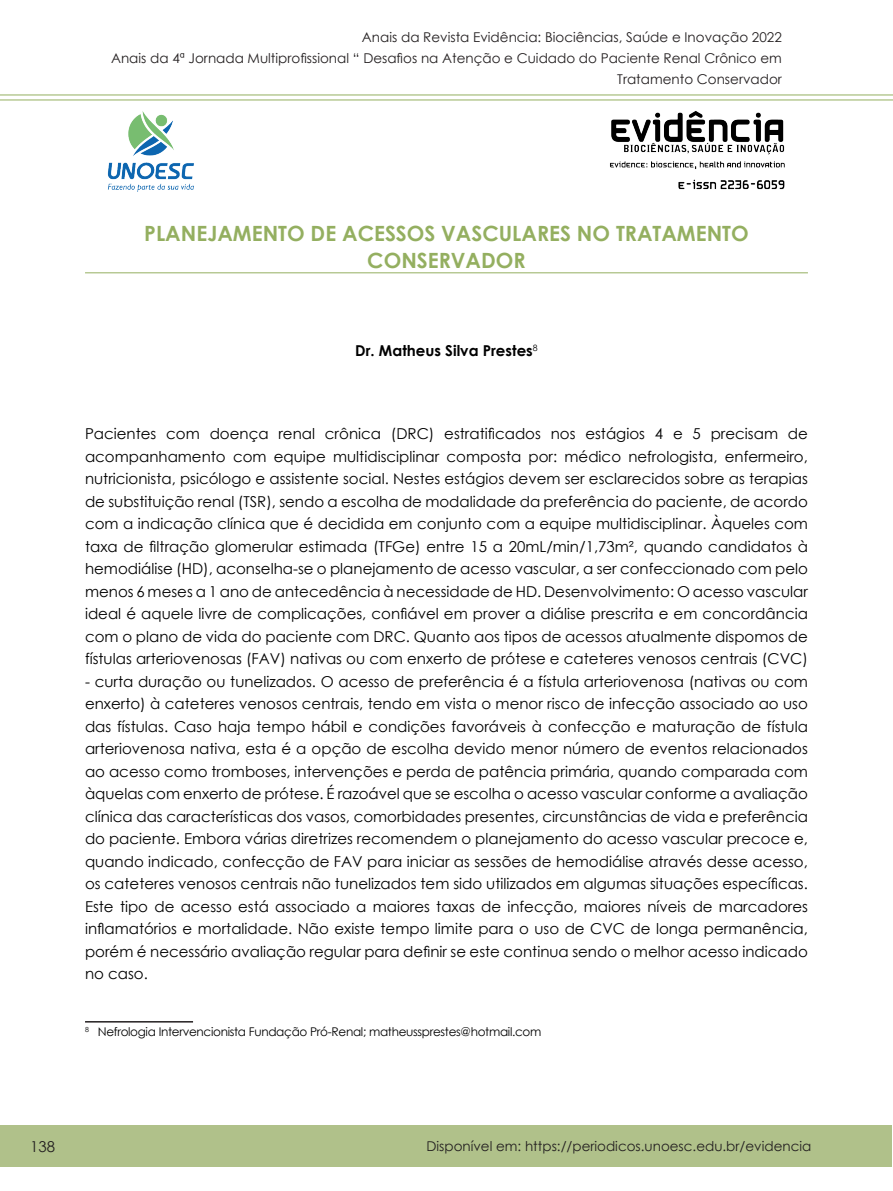
<style>
.page{position:relative;width:893px;height:1191px;background:#fff}
.page>*{position:absolute;margin:0;border:0;box-sizing:border-box;transform-origin:0 0}
.TÍTULO_PRINCIPAL{font:700 21px/27px "Century Gothic";color:#94af60;text-align:center}
.TEXTO_-_resumo{font:15px/22.5px "Century Gothic";color:#000;text-align:justify}
.só_autores_-_resumo{font:700 15px "Century Gothic";color:#000}
.t1{font:15px "Century Gothic";color:#231f20}
.t2{font:13.5px/21px "Century Gothic";color:#231f20;text-align:right}
.nota_de_rodapé{font:12px "Century Gothic";letter-spacing:-.025em;color:#000}
</style>
<div class="page">
<hr style="left:0;top:94px;width:893px;height:1px;background:#94af60">
<hr style="left:0;top:99px;width:893px;height:1px;background:#94af60">
<img style="left:107px;top:111px;width:678px;height:80px">
<div style="left:0;top:1125px;width:892px;height:41px;background:#b0c18a"></div>
<hr style="left:85px;top:272px;width:723px;height:1px;background:#94af60">
<hr style="left:85px;top:1021px;width:108px;height:1px;background:#231f20">
<p class="t2" style="left:111px;top:26px;width:672px">Anais da Revista Evidência: Biociências, Saúde e Inovação 2022<br>Anais da 4ª Jornada Multiprofissional “ Desafios na Atenção e Cuidado do Paciente Renal Crônico em<br>Tratamento Conservador</p>
<p class="TÍTULO_PRINCIPAL" style="left:144px;top:219px;width:606px">PLANEJAMENTO DE ACESSOS VASCULARES NO TRATAMENTO<br>CONSERVADOR</p>
<p class="só_autores_-_resumo" style="left:355px;top:339px;width:184px">Dr. Matheus Silva Prestes<sup>8</sup></p>
<p class="TEXTO_-_resumo" style="left:85px;top:422px;width:724px">Pacientes com doença renal crônica (DRC) estratificados nos estágios 4 e 5 precisam de acompanhamento com equipe multidisciplinar composta por: médico nefrologista, enfermeiro, nutricionista, psicólogo e assistente social. Nestes estágios devem ser esclarecidos sobre as terapias de substituição renal (TSR), sendo a escolha de modalidade da preferência do paciente, de acordo com a indicação clínica que é decidida em conjunto com a equipe multidisciplinar. Àqueles com taxa de filtração glomerular estimada (TFGe) entre 15 a 20mL/min/1,73m², quando candidatos à hemodiálise (HD), aconselha-se o planejamento de acesso vascular, a ser confeccionado com pelo menos 6 meses a 1 ano de antecedência à necessidade de HD. Desenvolvimento: O acesso vascular ideal é aquele livre de complicações, confiável em prover a diálise prescrita e em concordância com o plano de vida do paciente com DRC. Quanto aos tipos de acessos atualmente dispomos de fístulas arteriovenosas (FAV) nativas ou com enxerto de prótese e cateteres venosos centrais (CVC)</p>
<p class="TEXTO_-_resumo" style="left:85px;top:669px;width:724px">- curta duração ou tunelizados. O acesso de preferência é a fístula arteriovenosa (nativas ou com enxerto) à cateteres venosos centrais, tendo em vista o menor risco de infecção associado ao uso das fístulas. Caso haja tempo hábil e condições favoráveis à confecção e maturação de fístula arteriovenosa nativa, esta é a opção de escolha devido menor número de eventos relacionados ao acesso como tromboses, intervenções e perda de patência primária, quando comparada com àquelas com enxerto de prótese. É razoável que se escolha o acesso vascular conforme a avaliação clínica das características dos vasos, comorbidades presentes, circunstâncias de vida e preferência do paciente. Embora várias diretrizes recomendem o planejamento do acesso vascular precoce e, quando indicado, confecção de FAV para iniciar as sessões de hemodiálise através desse acesso, os cateteres venosos centrais não tunelizados tem sido utilizados em algumas situações específicas.<br>Este tipo de acesso está associado a maiores taxas de infecção, maiores níveis de marcadores inflamatórios e mortalidade. Não existe tempo limite para o uso de CVC de longa permanência, porém é necessário avaliação regular para definir se este continua sendo o melhor acesso indicado no caso.</p>
<p class="nota_de_rodapé" style="left:85px;top:1023px;width:458px"><sup>8</sup> Nefrologia Intervencionista Fundação Pró-Renal; matheussprestes@hotmail.com</p>
<p class="t1" style="left:30px;top:1136px;width:26px">138</p>
<p class="t2" style="left:426px;top:1135px;width:386px">Disponível em: https://periodicos.unoesc.edu.br/evidencia</p>
</div>
